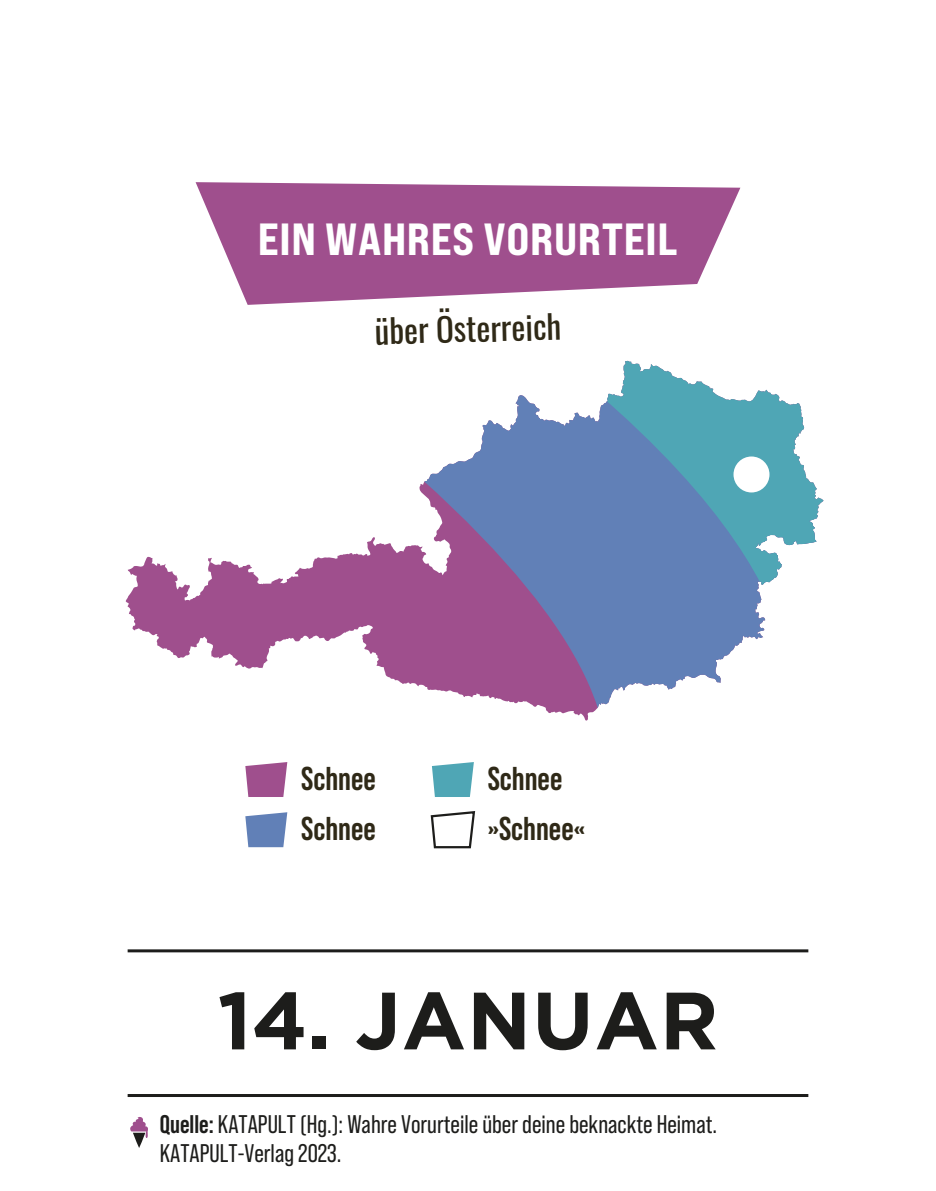
<style>
.page{position:relative;width:936px;height:1191px;background:#fff}
.page>*{position:absolute;margin:0;border:0;box-sizing:border-box;transform-origin:0 0}
.t1{font:700 81px "Gotham";letter-spacing:.015em;color:#1d1d1b}
.t2{font:45px "Bebas Neue Pro Exp Eb";letter-spacing:.015em;color:#fff}
.t3{font:700 33px/50.1px "Bebas Neue Pro";color:#2f2917}
.t4{font:33px "Oswald";color:#2f2917}
.t5{font:25.5px/28.5px "Bebas Neue Pro";color:#1d1d1b}
.s1{font-weight:700}
</style>
<div class="page">
<svg style="left:245px;top:762px;width:42px;height:35px"></svg>
<svg style="left:245px;top:812px;width:42px;height:35px"></svg>
<svg style="left:432px;top:762px;width:42px;height:35px"></svg>
<svg style="left:430px;top:811px;width:46px;height:38px"></svg>
<svg style="left:126px;top:361px;width:697px;height:359px"></svg>
<svg style="left:515px;top:361px;width:111px;height:65px"></svg>
<div style="left:733px;top:456px;width:36px;height:36px;background:#fff;border-radius:50%"></div>
<svg style="left:195px;top:182px;width:545px;height:123px;fill:#9f4f8d"></svg>
<svg style="left:130px;top:1117px;width:18px;height:31px"></svg>
<hr style="left:128px;top:949px;width:680px;height:3px;background:#1d1d1b">
<hr style="left:128px;top:1094px;width:680px;height:3px;background:#1d1d1b">
<h2 class="t2" style="left:258px;top:211px;width:421px">EIN WAHRES VORURTEIL</h2>
<h2 class="t2" style="left:419px;top:211px;width:99px">TITEL</h2>
<p class="t4" style="left:373px;top:302px;width:188px;rotate:-2deg">über Österreich</p>
<p class="t3" style="left:301px;top:752px;width:76px">Schnee<br>Schnee</p>
<p class="t3" style="left:487px;top:752px;width:99px">Schnee »Schnee«</p>
<h1 class="t1" style="left:217px;top:973px;width:502px">14. JANUAR</h1>
<p class="t5" style="left:160px;top:1110px;width:558px"><span class="s1">Quelle:</span> KATAPULT (Hg.): Wahre Vorurteile über deine beknackte Heimat.<br>KATAPULT-Verlag 2023.</p>
</div>
